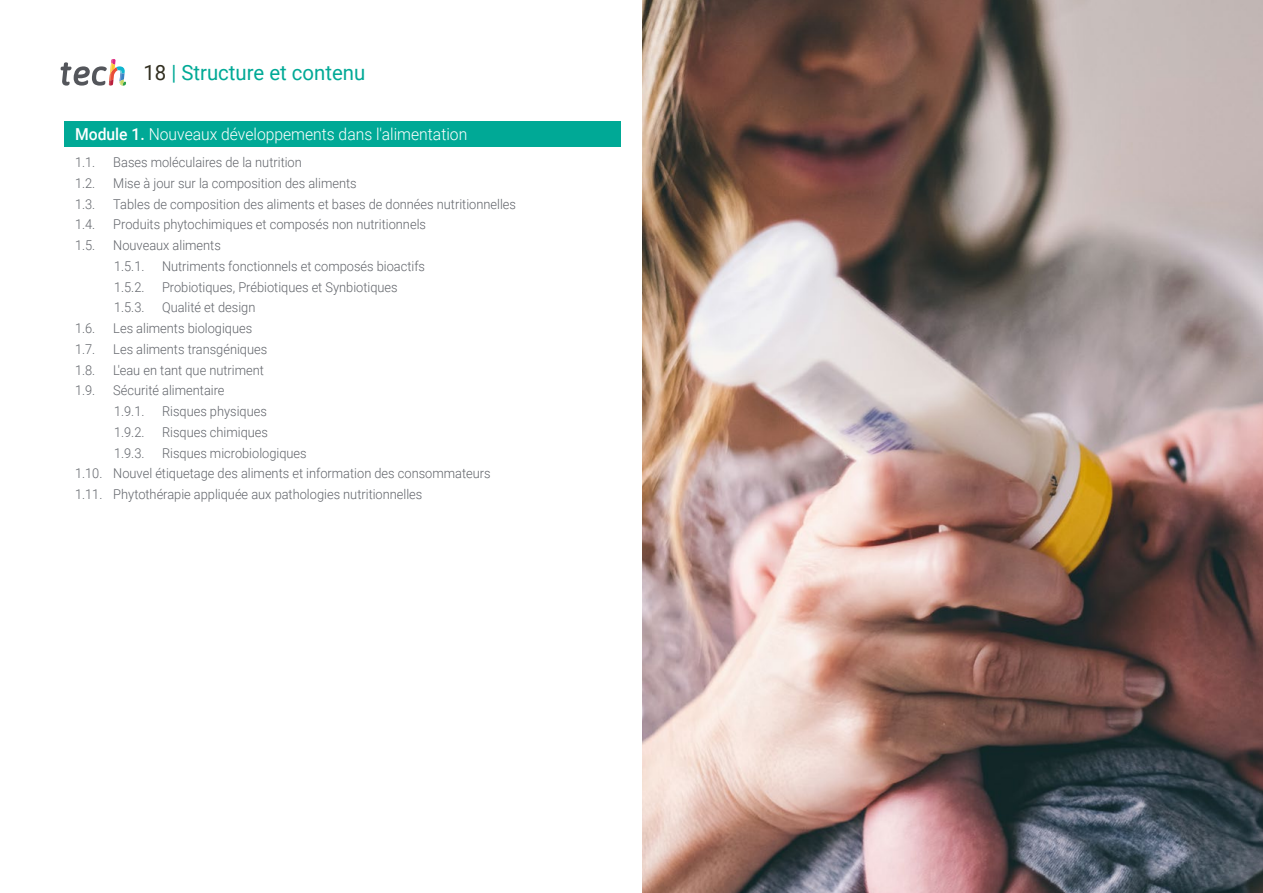
<style>
.page{position:relative;width:1263px;height:893px;background:#fff}
.page>*{position:absolute;margin:0;border:0;box-sizing:border-box;transform-origin:0 0}
.t1{font:21px "Roboto";color:#00a996}
.t2{font:300 16.5px "Roboto";color:#fff;scale:.95 1}
.t3{font:300 13.5px/20.7px "Roboto";color:#61646a;scale:.95 1}
.s1{color:#312e20}
.s2{font-weight:500}
</style>
<div class="page">
<div style="left:64px;top:121px;width:557px;height:25px;background:#00a996"></div>
<img style="left:642px;top:0;width:621px;height:893px">
<svg style="left:61px;top:59px;width:65px;height:27px"></svg>
<h1 class="t1" style="left:144px;top:57px;width:223px"><span class="s1">18</span> | Structure et contenu</h1>
<p class="t2" style="left:75px;top:123px;width:414px"><span class="s2">Module 1.</span> Nouveaux développements dans l'alimentation</p>
<p class="t3" style="left:75px;top:151px;width:23px">1.1.</p>
<p class="t3" style="left:113px;top:151px;width:200px">Bases moléculaires de la nutrition</p>
<p class="t3" style="left:75px;top:172px;width:23px">1.2.</p>
<p class="t3" style="left:113px;top:172px;width:258px">Mise à jour sur la composition des aliments</p>
<p class="t3" style="left:75px;top:193px;width:23px">1.3.</p>
<p class="t3" style="left:113px;top:193px;width:425px">Tables de composition des aliments et bases de données nutritionnelles</p>
<p class="t3" style="left:75px;top:214px;width:23px">1.4.</p>
<p class="t3" style="left:113px;top:214px;width:331px">Produits phytochimiques et composés non nutritionnels</p>
<p class="t3" style="left:75px;top:234px;width:23px">1.5.</p>
<p class="t3" style="left:113px;top:234px;width:115px">Nouveaux aliments<br>1.5.1.</p>
<p class="t3" style="left:162px;top:255px;width:278px">Nutriments fonctionnels et composés bioactifs</p>
<p class="t3" style="left:114px;top:276px;width:34px">1.5.2.</p>
<p class="t3" style="left:162px;top:276px;width:250px">Probiotiques, Prébiotiques et Synbiotiques</p>
<p class="t3" style="left:114px;top:297px;width:34px">1.5.3.</p>
<p class="t3" style="left:162px;top:297px;width:100px">Qualité et design</p>
<p class="t3" style="left:75px;top:317px;width:23px">1.6.</p>
<p class="t3" style="left:113px;top:317px;width:148px">Les aliments biologiques</p>
<p class="t3" style="left:75px;top:338px;width:23px">1.7.</p>
<p class="t3" style="left:113px;top:338px;width:164px">Les aliments transgéniques</p>
<p class="t3" style="left:75px;top:359px;width:23px">1.8.</p>
<p class="t3" style="left:113px;top:359px;width:160px">L'eau en tant que nutriment</p>
<p class="t3" style="left:75px;top:380px;width:23px">1.9.</p>
<p class="t3" style="left:113px;top:380px;width:119px">Sécurité alimentaire<br>1.9.1.</p>
<p class="t3" style="left:162px;top:400px;width:112px">Risques physiques</p>
<p class="t3" style="left:114px;top:421px;width:34px">1.9.2.</p>
<p class="t3" style="left:162px;top:421px;width:113px">Risques chimiques</p>
<p class="t3" style="left:114px;top:442px;width:34px">1.9.3.</p>
<p class="t3" style="left:75px;top:442px;width:439px;text-indent:87px">Risques microbiologiques<br>1.10. Nouvel étiquetage des aliments et information des consommateurs<br>1.11. Phytothérapie appliquée aux pathologies nutritionnelles</p>
</div>
